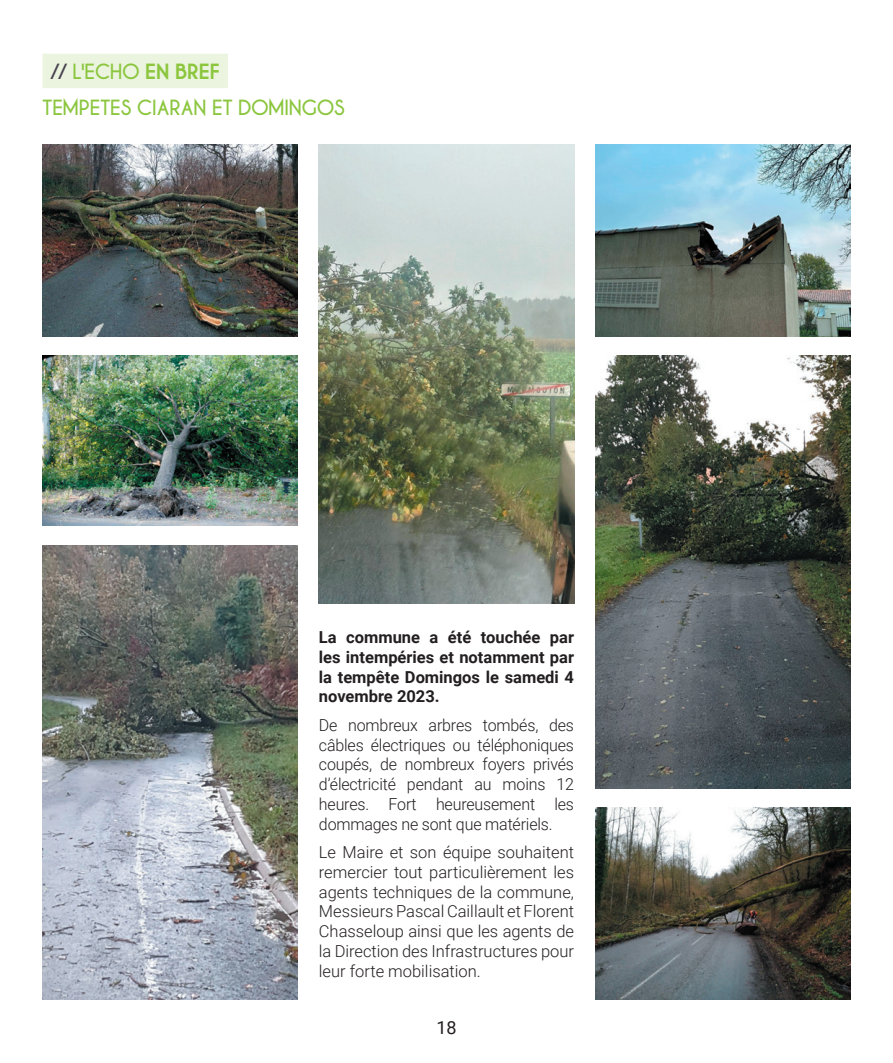
<style>
.page{position:relative;width:893px;height:1063px;background:#fff}
.page>*{position:absolute;margin:0;border:0;box-sizing:border-box;transform-origin:0 0}
.t1{font:22.5px/35.5px "Champagne&Limousines Thick";color:#8bc63e}
.t2{font:18px "Roboto";color:#231f20}
.t3{font:300 16.5px/19.8px "Roboto";letter-spacing:-.01em;color:#231f20;text-align:justify}
.t4{font:700 16.5px/19.8px "Roboto";color:#231f20;text-align:justify}
.s1{color:#484350}
.s2{font-weight:700}
</style>
<div class="page">
<hr style="left:892px;top:538px;width:1px;height:525px;background:#fef1e8">
<div style="left:43px;top:54px;width:185px;height:34px;background:#ebf4de"></div>
<img style="left:595px;top:808px;width:255px;height:191px">
<img style="left:43px;top:356px;width:255px;height:170px">
<img style="left:595px;top:355px;width:255px;height:434px">
<img style="left:43px;top:546px;width:255px;height:453px">
<img style="left:595px;top:145px;width:255px;height:191px">
<img style="left:319px;top:145px;width:255px;height:459px">
<img style="left:43px;top:145px;width:255px;height:191px">
<h1 class="t1" style="left:43px;top:54px;width:304px;text-indent:9px"><span class="s1">//</span> L'ECHO <span class="s2">EN BREF<br></span>TEMPETES CIARAN ET DOMINGOS</h1>
<p class="t4" style="left:319px;top:627px;width:257px">La commune a été touchée par les intempéries et notamment par la tempête Domingos le samedi 4 novembre 2023.</p>
<p class="t3" style="left:319px;top:714px;width:257px">De nombreux arbres tombés, des câbles électriques ou téléphoniques coupés, de nombreux foyers privés d’électricité pendant au moins 12 heures. Fort heureusement les dommages ne sont que matériels.</p>
<p class="t3" style="left:319px;top:842px;width:257px">Le Maire et son équipe souhaitent remercier tout particu lièrement les agents techniques de la commune, Messieurs Pascal Caillault et Florent Chasseloup ainsi que les agents de la Direction des Infrastructures pour leur forte mobilisation.</p>
<p class="t2" style="left:436px;top:1015px;width:22px">18</p>
</div>
